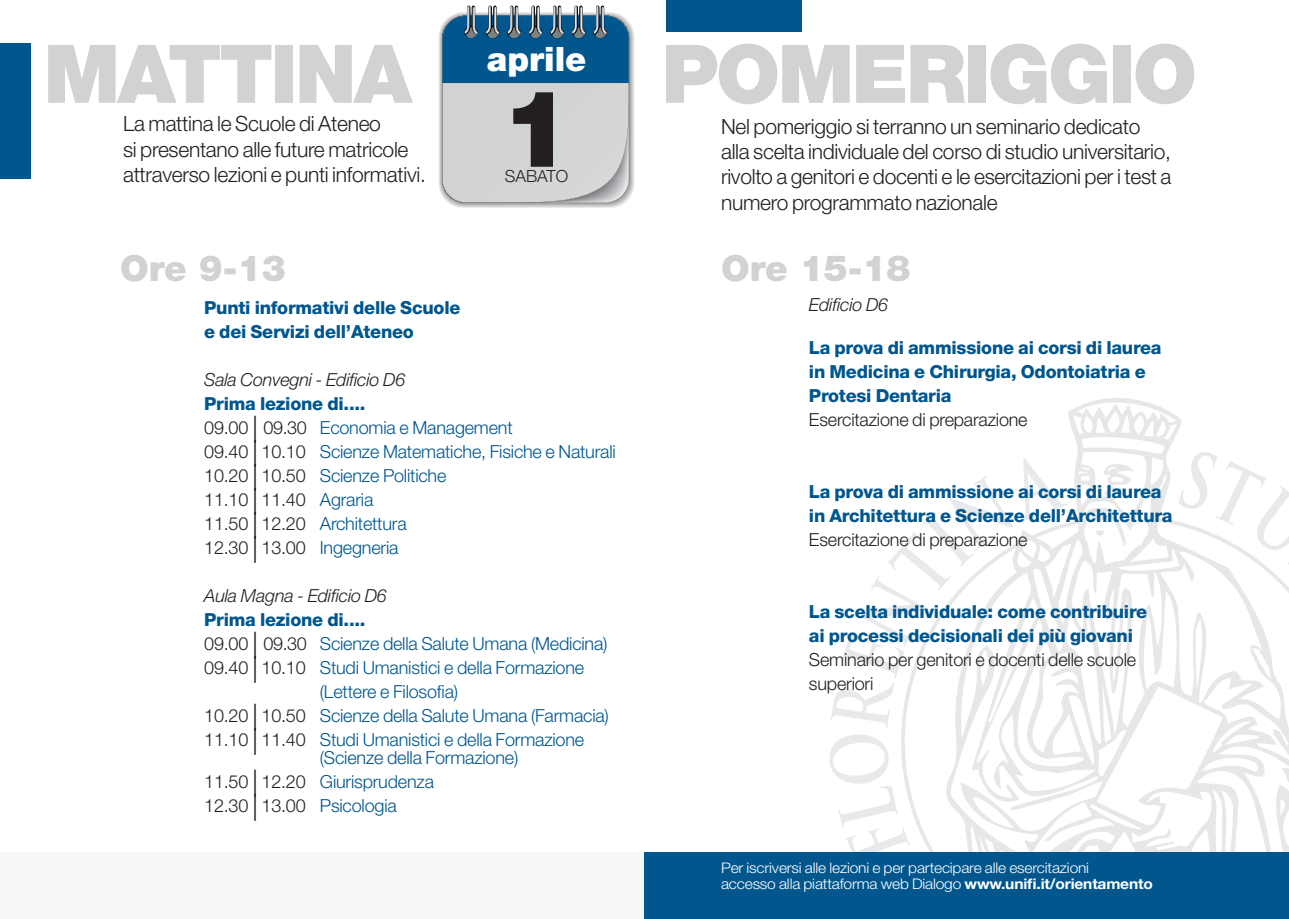
<style>
.page{position:relative;width:1289px;height:919px;background:#fff}
.page>*{position:absolute;margin:0;border:0;box-sizing:border-box;transform-origin:0 0}
.t1{font:900 106.95px "Helvetica Neue LT Pro";color:#231f20}
.t2{font:900 81px "Helvetica Neue LT Pro";letter-spacing:-.035em;color:#d1d2d4}
.t3{font:900 36px "Helvetica Neue LT Pro";color:#d1d2d4}
.t4{font:900 33.6px "Helvetica Neue LT Pro";color:#fff}
.t5{font:300 21px/25.2px "Helvetica Neue LT Pro";letter-spacing:-.015em;color:#231f20}
.t6{font:300 18px "Helvetica Neue LT Pro";letter-spacing:-.01em;color:#01568e}
.t7{font:800 18px "Helvetica Neue LT Pro";letter-spacing:-.015em;color:#01568e}
.t8{font:300 18px/24px "Helvetica Neue LT Pro";letter-spacing:-.01em;color:#231f20}
.t9{font:italic 300 18px "Helvetica Neue LT Pro";letter-spacing:-.01em;color:#231f20}
.t10{font:300 16.8px "Helvetica Neue LT Pro";color:#231f20}
.t11{font:300 14.55px "Helvetica Neue LT Pro";letter-spacing:-.01em;color:#fff;scale:1.06 1}
.s1{color:#231f20}
.s2{font-size:27px;color:#231f20}
.s3{font-size:27px}
.s4{color:#01568e}
.s5{font-weight:700}
</style>
<div class="page">
<svg style="left:1013px;top:398px;width:275px;height:454px"></svg>
<svg style="left:829px;top:476px;width:184px;height:376px"></svg>
<div style="left:666px;top:0;width:135px;height:32px;background:#01568e"></div>
<div style="left:0;top:43px;width:30px;height:135px;background:#01568e"></div>
<svg style="left:442px;top:6px;width:187px;height:197px;background:#8fa9b9"></svg>
<div style="left:0;top:852px;width:644px;height:66px;background:#f7f7f7"></div>
<div style="left:644px;top:852px;width:644px;height:66px;background:#01568e"></div>
<p class="t2" style="left:44px;top:25px;width:370px">MATTINA</p>
<p class="t2" style="left:661px;top:25px;width:537px">POMERIGGIO</p>
<p class="t4" style="left:487px;top:39px;width:101px">aprile</p>
<p class="t1" style="left:501px;top:64px;width:73px">1</p>
<p class="t10" style="left:505px;top:166px;width:65px">SABATO</p>
<p class="t5" style="left:123px;top:111px;width:259px">La mattina le Scuole di Ateneo</p>
<p class="t5" style="left:123px;top:136px;width:287px">si presentano alle future matricole</p>
<p class="t5" style="left:123px;top:161px;width:304px">attraverso lezioni e punti informativi.</p>
<p class="t5" style="left:721px;top:113px;width:452px">Nel pomeriggio si terranno un seminario dedicato alla scelta individuale del corso di studio universitario, rivolto a genitori e docenti e le esercitazioni per i test a numero programmato nazionale</p>
<p class="t3" style="left:120px;top:247px;width:167px">Ore 9-13</p>
<p class="t3" style="left:721px;top:246px;width:191px">Ore 15-18</p>
<p class="t7" style="left:204px;top:296px;width:258px">Punti informativi delle Scuole</p>
<p class="t7" style="left:204px;top:320px;width:211px">e dei Servizi dell’Ateneo</p>
<p class="t9" style="left:204px;top:368px;width:203px">Sala Convegni - Edificio D6</p>
<p class="t7" style="left:204px;top:392px;width:163px">Prima lezione di....</p>
<p class="t6" style="left:204px;top:416px;width:310px"><span class="s1">09.00</span> <span class="s2">|</span> <span class="s1">09.30</span> Economia e Management</p>
<p class="t6" style="left:204px;top:440px;width:413px"><span class="s1">09.40</span> <span class="s2">|</span> <span class="s1">10.10</span> Scienze Matematiche, Fisiche e Naturali</p>
<p class="t6" style="left:204px;top:464px;width:244px"><span class="s1">10.20</span> <span class="s2">|</span> <span class="s1">10.50</span> Scienze Politiche</p>
<p class="t8" style="left:204px;top:487px;width:171px">11.10 <span class="s3">|</span> 11.40 <span class="s4">Agraria</span></p>
<p class="t6" style="left:204px;top:512px;width:204px"><span class="s1">11.50</span> <span class="s2">|</span> <span class="s1">12.20</span> Architettura</p>
<p class="t8" style="left:204px;top:535px;width:196px">12.30 <span class="s3">|</span> 13.00 <span class="s4">Ingegneria</span></p>
<p class="t9" style="left:204px;top:584px;width:184px">Aula Magna - Edificio D6</p>
<p class="t7" style="left:204px;top:608px;width:163px">Prima lezione di....</p>
<p class="t6" style="left:204px;top:632px;width:405px"><span class="s1">09.00</span> <span class="s2">|</span> <span class="s1">09.30</span> Scienze della Salute Umana (Medicina)</p>
<p class="t6" style="left:204px;top:656px;width:381px"><span class="s1">09.40</span> <span class="s2">|</span> <span class="s1">10.10</span> Studi Umanistici e della Formazione</p>
<p class="t6" style="left:320px;top:680px;width:140px">(Lettere e Filosofia)</p>
<p class="t6" style="left:204px;top:704px;width:406px"><span class="s1">10.20</span> <span class="s2">|</span> <span class="s1">10.50</span> Scienze della Salute Umana (Farmacia)</p>
<p class="t6" style="left:204px;top:728px;width:381px"><span class="s1">11.10</span> <span class="s2">|</span> <span class="s1">11.40</span> Studi Umanistici e della Formazione</p>
<p class="t6" style="left:320px;top:746px;width:200px">(Scienze della Formazione)</p>
<p class="t6" style="left:204px;top:770px;width:231px"><span class="s1">11.50</span> <span class="s2">|</span> <span class="s1">12.20</span> Giurisprudenza</p>
<p class="t8" style="left:204px;top:793px;width:194px">12.30 <span class="s3">|</span> 13.00 <span class="s4">Psicologia</span></p>
<p class="t9" style="left:809px;top:293px;width:81px">Edificio D6</p>
<p class="t7" style="left:809px;top:337px;width:354px">La prova di ammissione ai corsi di laurea</p>
<p class="t7" style="left:809px;top:361px;width:338px">in Medicina e Chirurgia, Odontoiatria e</p>
<p class="t7" style="left:809px;top:385px;width:144px">Protesi Dentaria</p>
<p class="t8" style="left:809px;top:407px;width:220px">Esercitazione di preparazione</p>
<p class="t7" style="left:809px;top:481px;width:354px">La prova di ammissione ai corsi di laurea</p>
<p class="t7" style="left:809px;top:505px;width:365px">in Architettura e Scienze dell’Architettura</p>
<p class="t8" style="left:809px;top:527px;width:220px">Esercitazione di preparazione</p>
<p class="t7" style="left:809px;top:601px;width:340px">La scelta individuale: come contribuire</p>
<p class="t7" style="left:809px;top:625px;width:325px">ai processi decisionali dei più giovani</p>
<p class="t8" style="left:809px;top:647px;width:329px">Seminario per genitori e docenti delle scuole superiori</p>
<p class="t11" style="left:721px;top:858px;width:349px">Per iscriversi alle lezioni e per partecipare alle esercitazioni</p>
<p class="t11" style="left:721px;top:874px;width:409px">accesso alla piattaforma web Dialogo <span class="s5">www.unifi.it/orientamento</span></p>
</div>
